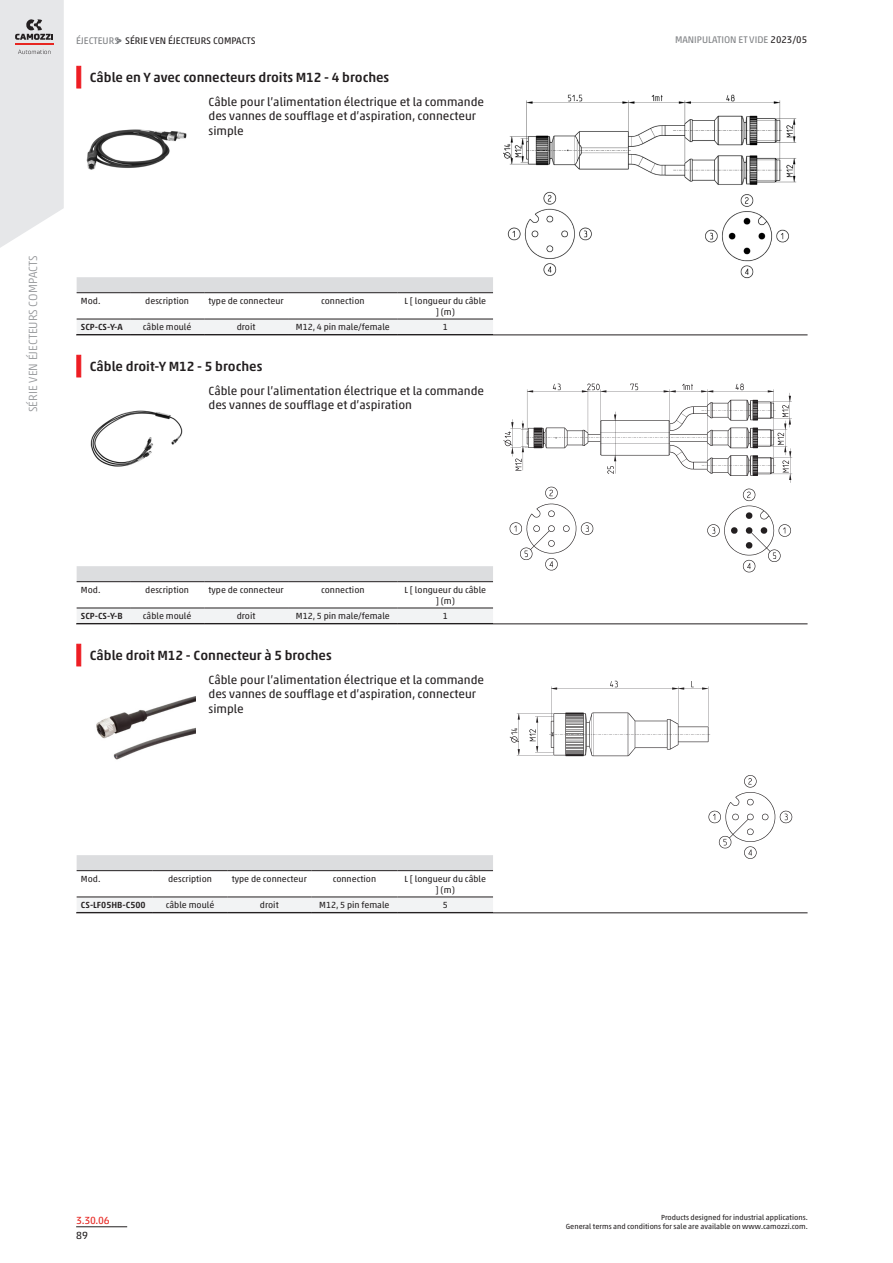
<style>
.page{position:relative;width:893px;height:1263px;background:#fff}
.page>*{position:absolute;margin:0;border:0;box-sizing:border-box;transform-origin:0 0}
.blockTitle_value{font:500 13.5px "Akko W1 G";color:#231f20}
.normal_value{font:12px/14.4px "Akko W1 G";color:#231f20}
.t1{font:300 12px "Akko W1 G";color:#939598}
.secL{font:10.5px "Akko W1 G";color:#e72621}
.sec4L{font:10.5px "Akko W1 G";color:#231f20}
.headTitleR{font:9.75px "Akko W1 G";color:#231f20}
.footTitleL{font:9.75px "Akko W1 G";color:#808285}
.headTitleL{font:9.75px "Akko W1 G";color:#808285}
.models_header{font:9px/10.8px "Akko W1 G";color:#231f20;text-align:center}
.models_cell{font:9px "Akko W1 G";color:#231f20}
.models_row_header{font:500 9px "Akko W1 G";color:#231f20}
.models_model{font:9px "Akko W1 G";color:#231f20}
.footNotesL{font:7.5px/9px "Akko W1 G";color:#231f20;text-align:right}
.s1{font-size:9px;color:#808285}
.s2{color:#231f20}
</style>
<div class="page">
<hr style="left:76px;top:1226px;width:51px;height:1px;background:#231f20">
<svg style="left:0;top:0;width:64px;height:248px;background:#e4e4e6"></svg>
<svg style="left:76px;top:66px;width:5px;height:22px"></svg>
<div style="left:77px;top:277px;width:416px;height:15px;background:#dcdddf"></div>
<div style="left:77px;top:320px;width:416px;height:14px;background:#f2f3f4"></div>
<hr style="left:77px;top:334px;width:53px;height:1px;background:#231f20">
<hr style="left:130px;top:334px;width:74px;height:1px;background:#231f20">
<hr style="left:204px;top:334px;width:84px;height:1px;background:#231f20">
<hr style="left:288px;top:334px;width:110px;height:1px;background:#231f20">
<hr style="left:398px;top:334px;width:95px;height:1px;background:#231f20">
<hr style="left:77px;top:292px;width:53px;height:1px;background:#231f20">
<hr style="left:77px;top:319px;width:53px;height:1px;background:#231f20">
<hr style="left:130px;top:292px;width:74px;height:1px;background:#231f20">
<hr style="left:130px;top:319px;width:74px;height:1px;background:#231f20">
<hr style="left:204px;top:292px;width:84px;height:1px;background:#231f20">
<hr style="left:204px;top:319px;width:84px;height:1px;background:#231f20">
<hr style="left:288px;top:292px;width:110px;height:1px;background:#231f20">
<hr style="left:288px;top:319px;width:110px;height:1px;background:#231f20">
<hr style="left:398px;top:292px;width:95px;height:1px;background:#231f20">
<hr style="left:398px;top:319px;width:95px;height:1px;background:#231f20">
<hr style="left:76px;top:335px;width:731px;height:1px;background:#231f20">
<img style="left:86px;top:129px;width:101px;height:41px">
<img style="left:504px;top:94px;width:293px;height:185px">
<svg style="left:76px;top:355px;width:5px;height:22px"></svg>
<div style="left:77px;top:566px;width:416px;height:15px;background:#dcdddf"></div>
<div style="left:77px;top:609px;width:416px;height:14px;background:#f2f3f4"></div>
<hr style="left:77px;top:623px;width:53px;height:1px;background:#231f20">
<hr style="left:130px;top:623px;width:74px;height:1px;background:#231f20">
<hr style="left:204px;top:623px;width:84px;height:1px;background:#231f20">
<hr style="left:288px;top:623px;width:110px;height:1px;background:#231f20">
<hr style="left:398px;top:623px;width:95px;height:1px;background:#231f20">
<hr style="left:77px;top:581px;width:53px;height:1px;background:#231f20">
<hr style="left:77px;top:608px;width:53px;height:1px;background:#231f20">
<hr style="left:130px;top:581px;width:74px;height:1px;background:#231f20">
<hr style="left:130px;top:608px;width:74px;height:1px;background:#231f20">
<hr style="left:204px;top:581px;width:84px;height:1px;background:#231f20">
<hr style="left:204px;top:608px;width:84px;height:1px;background:#231f20">
<hr style="left:288px;top:581px;width:110px;height:1px;background:#231f20">
<hr style="left:288px;top:608px;width:110px;height:1px;background:#231f20">
<hr style="left:398px;top:581px;width:95px;height:1px;background:#231f20">
<hr style="left:398px;top:608px;width:95px;height:1px;background:#231f20">
<hr style="left:76px;top:624px;width:731px;height:1px;background:#231f20">
<img style="left:90px;top:410px;width:93px;height:57px">
<img style="left:504px;top:383px;width:289px;height:190px">
<svg style="left:76px;top:644px;width:5px;height:22px"></svg>
<div style="left:77px;top:855px;width:416px;height:15px;background:#dcdddf"></div>
<svg style="left:77px;top:898px;width:416px;height:14px"></svg>
<hr style="left:77px;top:870px;width:76px;height:1px;background:#231f20">
<hr style="left:77px;top:897px;width:76px;height:1px;background:#231f20">
<hr style="left:153px;top:870px;width:74px;height:1px;background:#231f20">
<hr style="left:153px;top:897px;width:74px;height:1px;background:#231f20">
<hr style="left:227px;top:870px;width:84px;height:1px;background:#231f20">
<hr style="left:227px;top:897px;width:84px;height:1px;background:#231f20">
<hr style="left:311px;top:870px;width:86px;height:1px;background:#231f20">
<hr style="left:311px;top:897px;width:86px;height:1px;background:#231f20">
<hr style="left:397px;top:870px;width:96px;height:1px;background:#231f20">
<hr style="left:397px;top:897px;width:96px;height:1px;background:#231f20">
<hr style="left:76px;top:912px;width:731px;height:1px;background:#231f20">
<img style="left:96px;top:696px;width:99px;height:64px">
<img style="left:509px;top:680px;width:284px;height:179px">
<p class="headTitleL" style="left:76px;top:33px;width:45px">ÉJECTEURS</p>
<p class="headTitleR" style="left:117px;top:33px;width:141px"><span class="s1">&gt;</span> SÉRIE VEN ÉJECTEURS COMPACTS</p>
<p class="footTitleL" style="left:675px;top:33px;width:134px">MANIPULATION ET VIDE <span class="s2">2023/05</span></p>
<p class="blockTitle_value" style="left:90px;top:68px;width:301px">Câble en Y avec connecteurs droits M12 - 4 broches</p>
<p class="normal_value" style="left:209px;top:94px;width:277px">Câble pour l’alimentation électrique et la commande des vannes de soufflage et d’aspiration, connecteur simple</p>
<p class="t1" style="left:24px;top:412px;width:158px;rotate:-90deg">SÉRIE VEN ÉJECTEURS COMPACTS</p>
<p class="models_model" style="left:81px;top:294px;width:21px">Mod.</p>
<p class="models_header" style="left:145px;top:295px;width:45px">description</p>
<p class="models_header" style="left:209px;top:295px;width:77px">type de connecteur</p>
<p class="models_header" style="left:321px;top:295px;width:45px">connection</p>
<p class="models_header" style="left:404px;top:295px;width:83px">L [ longueur du câble ] (m)</p>
<p class="models_row_header" style="left:81px;top:320px;width:43px">SCP-CS-Y-A</p>
<p class="models_cell" style="left:143px;top:321px;width:50px">câble moulé</p>
<p class="models_cell" style="left:237px;top:321px;width:20px">droit</p>
<p class="models_cell" style="left:296px;top:321px;width:96px">M12, 4 pin male/female</p>
<p class="models_cell" style="left:443px;top:321px;width:7px">1</p>
<p class="blockTitle_value" style="left:90px;top:357px;width:174px">Câble droit-Y M12 - 5 broches</p>
<p class="normal_value" style="left:209px;top:383px;width:277px">Câble pour l’alimentation électrique et la commande des vannes de soufflage et d’aspiration</p>
<p class="models_model" style="left:81px;top:583px;width:21px">Mod.</p>
<p class="models_header" style="left:145px;top:584px;width:45px">description</p>
<p class="models_header" style="left:209px;top:584px;width:77px">type de connecteur</p>
<p class="models_header" style="left:321px;top:584px;width:45px">connection</p>
<p class="models_header" style="left:404px;top:584px;width:83px">L [ longueur du câble ] (m)</p>
<p class="models_row_header" style="left:81px;top:609px;width:43px">SCP-CS-Y-B</p>
<p class="models_cell" style="left:143px;top:610px;width:50px">câble moulé</p>
<p class="models_cell" style="left:237px;top:610px;width:20px">droit</p>
<p class="models_cell" style="left:296px;top:610px;width:96px">M12, 5 pin male/female</p>
<p class="models_cell" style="left:443px;top:610px;width:7px">1</p>
<p class="blockTitle_value" style="left:90px;top:646px;width:244px">Câble droit M12 - Connecteur à 5 broches</p>
<p class="normal_value" style="left:209px;top:672px;width:277px">Câble pour l’alimentation électrique et la commande des vannes de soufflage et d’aspiration, connecteur simple</p>
<p class="models_model" style="left:81px;top:872px;width:21px">Mod.</p>
<p class="models_header" style="left:168px;top:873px;width:45px">description</p>
<p class="models_header" style="left:232px;top:873px;width:77px">type de connecteur</p>
<p class="models_header" style="left:333px;top:873px;width:45px">connection</p>
<p class="models_header" style="left:404px;top:873px;width:83px">L [ longueur du câble ] (m)</p>
<p class="models_row_header" style="left:81px;top:898px;width:66px">CS-LF05HB-C500</p>
<p class="models_cell" style="left:166px;top:898px;width:50px">câble moulé</p>
<p class="models_cell" style="left:260px;top:898px;width:20px">droit</p>
<p class="models_cell" style="left:319px;top:898px;width:72px">M12, 5 pin female</p>
<p class="models_cell" style="left:443px;top:898px;width:7px">5</p>
<p class="secL" style="left:76px;top:1212px;width:35px">3.30.06</p>
<p class="sec4L" style="left:76px;top:1228px;width:13px">89</p>
<p class="footNotesL" style="left:566px;top:1212px;width:243px">Products designed for industrial applications.<br>General terms and conditions for sale are available on www.camozzi.com.</p>
</div>
